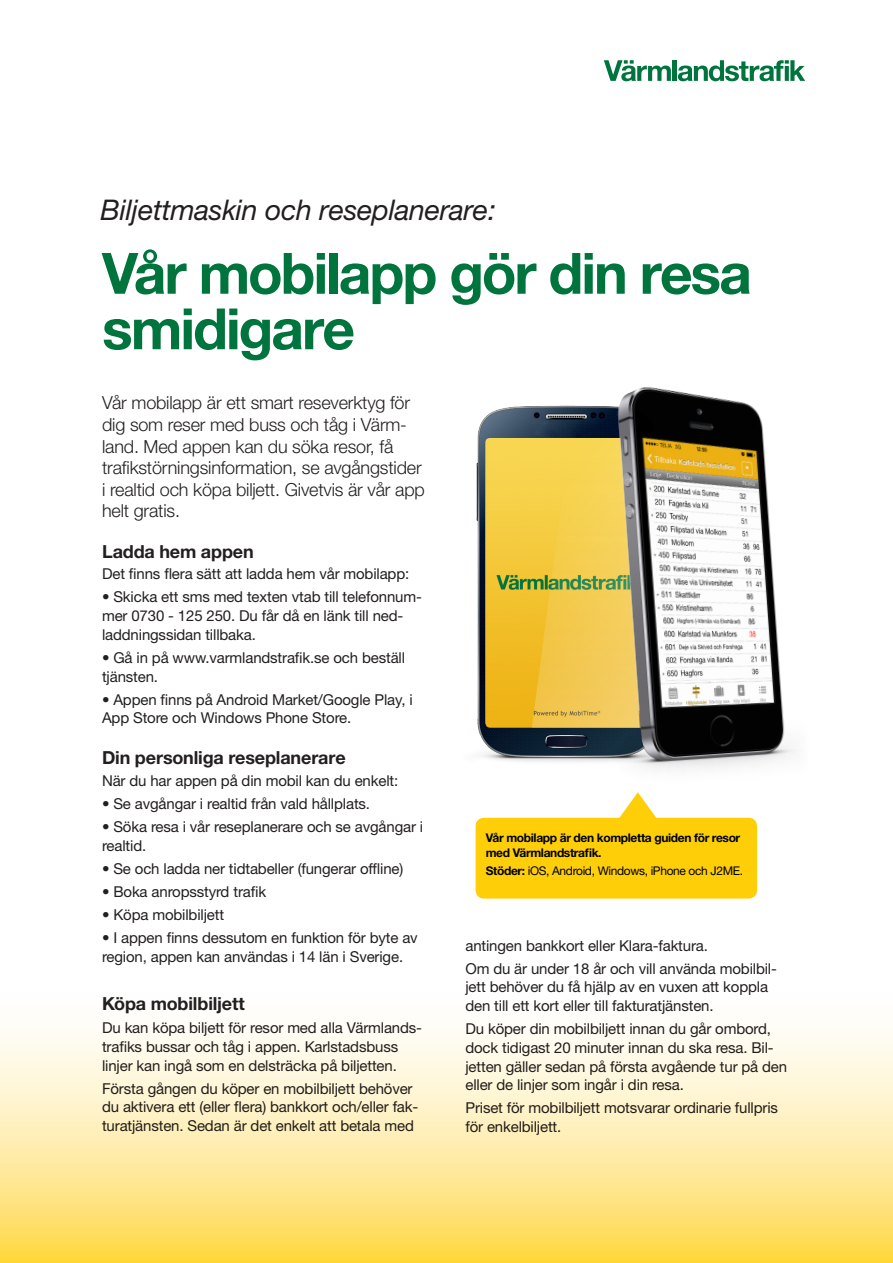
<style>
.page{position:relative;width:893px;height:1263px;background:#fff}
.page>*{position:absolute;margin:0;border:0;box-sizing:border-box;transform-origin:0 0}
.Rubrik_36_pt{font:700 57px/55.5px "Helvetica Neue LT Std";letter-spacing:-.035em;color:#00743d}
.t1{font:italic 28.5px "Helvetica Neue LT Std";letter-spacing:-.01em;color:#231f20}
.t2{font:300 18px/21.6px "Helvetica Neue LT Std";letter-spacing:-.01em;color:#231f20}
.Mellanrubrik{font:700 18px "Helvetica Neue LT Std";letter-spacing:-.01em;color:#231f20}
.t3{font:15px/18.8px "Helvetica Neue LT Std";letter-spacing:-.01em;color:#231f20}
.t4{font:700 12px/14.4px "Helvetica Neue LT Std";letter-spacing:-.03em;color:#000}
.t5{font:12px "Helvetica Neue LT Std";letter-spacing:-.03em;color:#000}
.s1{font-weight:700}
</style>
<div class="page">
<svg style="left:604px;top:60px;width:67px;height:21px"></svg>
<hr style="left:673px;top:60px;width:4px;height:21px;background:#00743d">
<svg style="left:678px;top:60px;width:127px;height:21px"></svg>
<div style="left:476px;top:818px;width:281px;height:80px;background:#fece08;border-radius:9px"></div>
<img style="left:476px;top:405px;width:252px;height:417px">
<img style="left:485px;top:438px;width:47px;height:290px">
<div style="left:488px;top:440px;width:159px;height:10px;background:#f8d651"></div>
<svg style="left:532px;top:438px;width:23px;height:290px;background:#edc540"></svg>
<img style="left:555px;top:387px;width:241px;height:430px">
<svg style="left:0;top:1030px;width:893px;height:233px;background:#feeba7"></svg>
<p class="t1" style="left:101px;top:193px;width:397px">Biljettmaskin och reseplanerare:</p>
<p class="Rubrik_36_pt" style="left:102px;top:244px;width:651px">Vår mobilapp gör din resa smidigare</p>
<p class="t2" style="left:102px;top:392px;width:324px">Vår mobilapp är ett smart reseverktyg för dig som reser med buss och tåg i Värm&shy;land. Med appen kan du söka resor, få trafikstörningsinformation, se avgångstider i realtid och köpa biljett. Givetvis är vår app helt gratis.</p>
<p class="Mellanrubrik" style="left:102px;top:540px;width:153px">Ladda hem appen</p>
<p class="t3" style="left:102px;top:564px;width:309px">Det finns flera sätt att ladda hem vår mobilapp:</p>
<p class="t3" style="left:102px;top:587px;width:321px">• Skicka ett sms med texten vtab till telefonnum&shy;mer 0730 - 125 250. Du får då en länk till ned&shy;laddningssidan tillbaka.</p>
<p class="t3" style="left:102px;top:648px;width:304px">• Gå in på www.varmlandstrafik.se och beställ tjänsten.</p>
<p class="t3" style="left:102px;top:690px;width:312px">• Appen finns på Android Market/Google Play, i<br>App Store och Windows Phone Store.</p>
<p class="Mellanrubrik" style="left:102px;top:746px;width:245px">Din personliga reseplanerare</p>
<p class="t3" style="left:102px;top:771px;width:298px">När du har appen på din mobil kan du enkelt:</p>
<p class="t3" style="left:102px;top:794px;width:270px">• Se avgångar i realtid från vald hållplats.</p>
<p class="t3" style="left:102px;top:817px;width:323px">• Söka resa i vår reseplanerare och se avgångar i realtid.</p>
<p class="t3" style="left:102px;top:859px;width:303px">• Se och ladda ner tidtabeller (fungerar offline)</p>
<p class="t3" style="left:102px;top:882px;width:166px">• Boka anropsstyrd trafik</p>
<p class="t3" style="left:102px;top:905px;width:124px">• Köpa mobilbiljett</p>
<p class="t3" style="left:102px;top:928px;width:317px;line-height:19.5px">• I appen finns dessutom en funktion för byte av region, appen kan användas i 14 län i Sverige.</p>
<p class="Mellanrubrik" style="left:102px;top:992px;width:144px">Köpa mobilbiljett</p>
<p class="t3" style="left:102px;top:1018px;width:321px">Du kan köpa biljett för resor med alla Värmlands&shy;trafiks bussar och tåg i appen. Karlstadsbuss linjer kan ingå som en delsträcka på biljetten.</p>
<p class="t3" style="left:102px;top:1078px;width:318px">Första gången du köper en mobilbiljett behöver du aktivera ett (eller flera) bankkort och/eller fak&shy;turatjänsten. Sedan är det enkelt att betala med</p>
<p class="t4" style="left:486px;top:831px;width:256px">Vår mobilapp är den kompletta guiden för resor med Värmlandstrafik.</p>
<p class="t5" style="left:486px;top:864px;width:259px"><span class="s1">Stöder:</span> iOS, Android, Windows, iPhone och J2ME.</p>
<p class="t3" style="left:465px;top:935px;width:244px">antingen bankkort eller Klara-faktura.</p>
<p class="t3" style="left:465px;top:958px;width:313px">Om du är under 18 år och vill använda mobilbil&shy;jett behöver du få hjälp av en vuxen att koppla den till ett kort eller till fakturatjänsten.</p>
<p class="t3" style="left:465px;top:1019px;width:323px">Du köper din mobilbiljett innan du går ombord, dock tidigast 20 minuter innan du ska resa. Bil&shy;jetten gäller sedan på första avgående tur på den eller de linjer som ingår i din resa.</p>
<p class="t3" style="left:465px;top:1098px;width:314px">Priset för mobilbiljett motsvarar ordinarie fullpris för enkelbiljett.</p>
</div>
